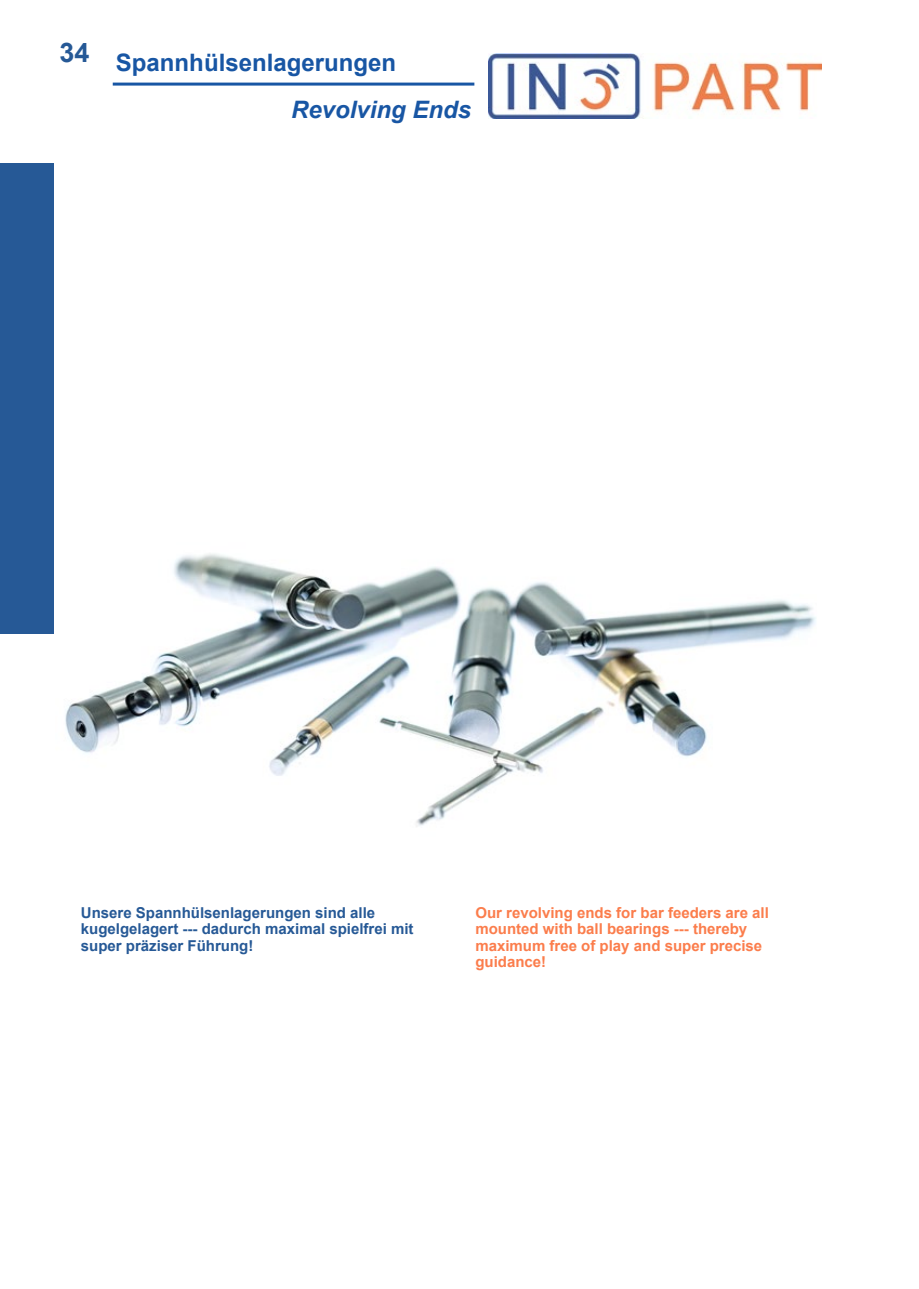
<style>
.page{position:relative;width:919px;height:1289px;background:#fff}
.page>*{position:absolute;margin:0;border:0;box-sizing:border-box;transform-origin:0 0}
.t1{font:700 24px/46.2px "Arial";color:#1856a4}
.t2{font:700 15px/16.5px "Arial";color:#fb7d4c}
.t3{font:700 15px/16.5px "Arial";color:#265996}
.s1{font-style:italic}
</style>
<div class="page">
<img style="left:488px;top:54px;width:333px;height:64px">
<div style="left:0;top:164px;width:53px;height:470px;background:#265996"></div>
<hr style="left:113px;top:83px;width:361px;height:3px;background:#1856a4">
<img style="left:65px;top:553px;width:751px;height:273px">
<h1 class="t1" style="left:291px;top:40px;width:182px;text-indent:-231px"><sup>34</sup> Spannhülsenlagerungen<br><span class="s1">Revolving Ends</span></h1>
<p class="t3" style="left:81px;top:904px;width:334px">Unsere Spannhülsenlagerungen sind alle kugelgelagert --- dadurch maximal spielfrei mit super präziser Führung!</p>
<p class="t2" style="left:475px;top:904px;width:295px">Our revolving ends for bar feeders are all mounted with ball bearings --- thereby maximum free of play and super precise guidance!</p>
</div>
